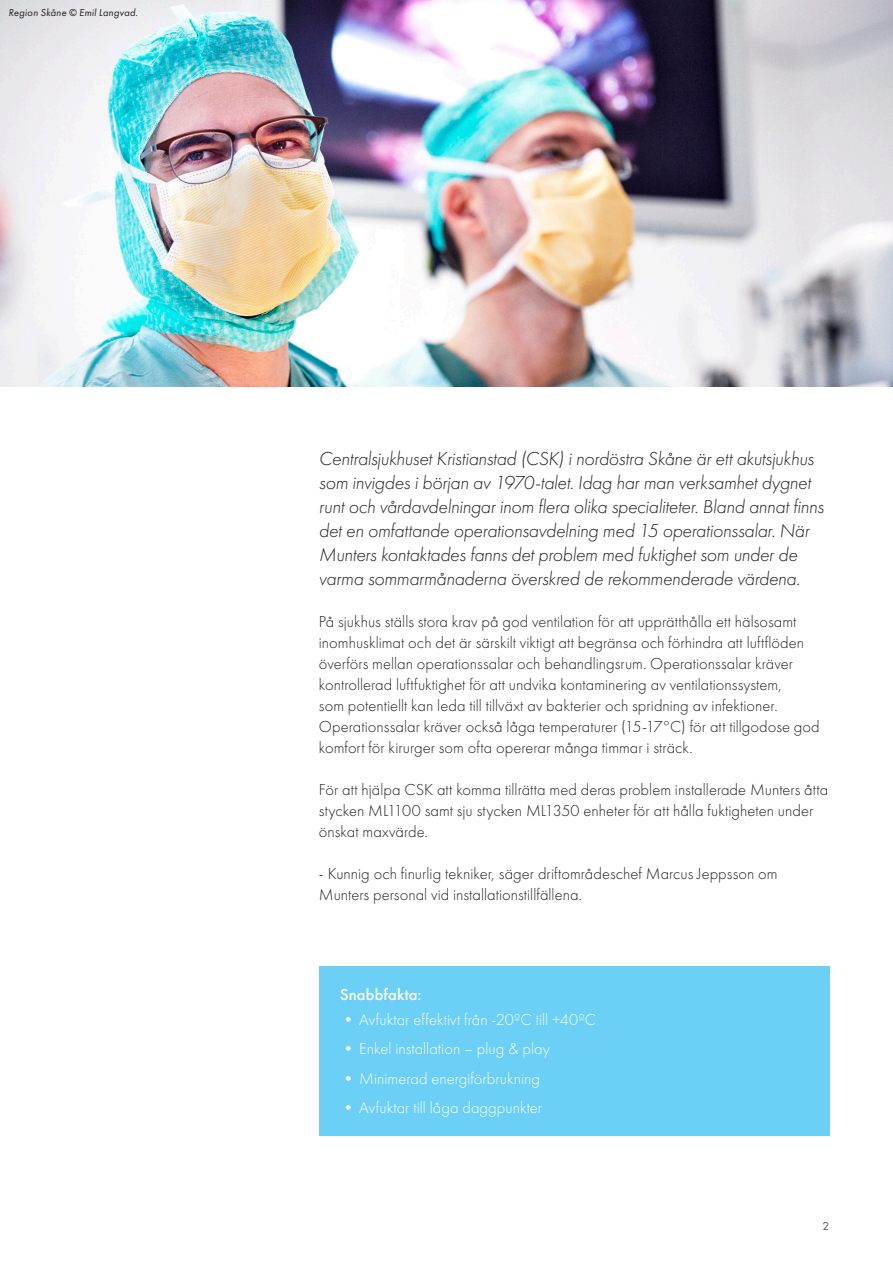
<style>
.page{position:relative;width:893px;height:1263px;background:#fff}
.page>*{position:absolute;margin:0;border:0;box-sizing:border-box;transform-origin:0 0}
.t1{font:italic 19.5px/24px "Futura PT Light";letter-spacing:-.015em;color:#231f20}
.t2{font:16.5px/21px "Futura PT Light";letter-spacing:.005em;color:#231f20}
.t3{font:16.5px "Futura PT Light";color:#fff}
.t4{font:16.5px "Futura PT Medium";letter-spacing:.005em;color:#fff}
.t5{font:12px "Futura PT";color:#57585a}
.t6{font:italic 10.5px "Futura PT Book";letter-spacing:.02em;color:#231f20}
</style>
<div class="page">
<img style="left:0;top:0;width:893px;height:387px">
<div style="left:319px;top:966px;width:510px;height:169px;background:#6bcff6"></div>
<p class="t6" style="left:9px;top:6px;width:131px">Region Skåne © Emil Langvad.</p>
<p class="t1" style="left:319px;top:447px;width:506px">Centralsjukhuset Kristianstad (CSK) i nordöstra Skåne är ett akutsjukhus som invigdes i början av 1970-talet. Idag har man verksamhet dygnet runt och vårdavdelningar inom flera olika specialiteter. Bland annat finns det en omfattande operationsavdelning med 15 operationssalar. När Munters kontaktades fanns det problem med fuktighet som under de varma sommarmånaderna överskred de rekommenderade värdena.</p>
<p class="t2" style="left:319px;top:611px;width:502px">På sjukhus ställs stora krav på god ventilation för att upprätthålla ett hälsosamt inomhusklimat och det är särskilt viktigt att begränsa och förhindra att luftflöden överförs mellan operationssalar och behandlingsrum. Operationssalar kräver kontrollerad luftfuktighet för att undvika kontaminering av ventilationssystem,<br>som potentiellt kan leda till tillväxt av bakterier och spridning av infektioner.<br>Operationssalar kräver också låga temperaturer (15-17°C) för att tillgodose god komfort för kirurger som ofta opererar många timmar i sträck.</p>
<p class="t2" style="left:319px;top:779px;width:511px">För att hjälpa CSK att komma tillrätta med deras problem installerade Munters åtta stycken ML1100 samt sju stycken ML1350 enheter för att hålla fuktigheten under önskat maxvärde.</p>
<p class="t2" style="left:319px;top:863px;width:460px">- Kunnig och finurlig tekniker, säger driftområdeschef Marcus Jeppsson om<br>Munters personal vid installationstillfällena.</p>
<p class="t4" style="left:340px;top:984px;width:83px">Snabbfakta:</p>
<p class="t3" style="left:340px;top:1010px;width:257px">•Avfuktar effektivt från -20ºC till +40ºC</p>
<p class="t3" style="left:340px;top:1039px;width:211px">• Enkel installation – plug &amp; play</p>
<p class="t3" style="left:340px;top:1069px;width:201px">• Minimerad energiförbrukning</p>
<p class="t3" style="left:340px;top:1098px;width:203px">• Avfuktar till låga daggpunkter</p>
<p class="t5" style="left:822px;top:1219px;width:8px">2</p>
</div>
